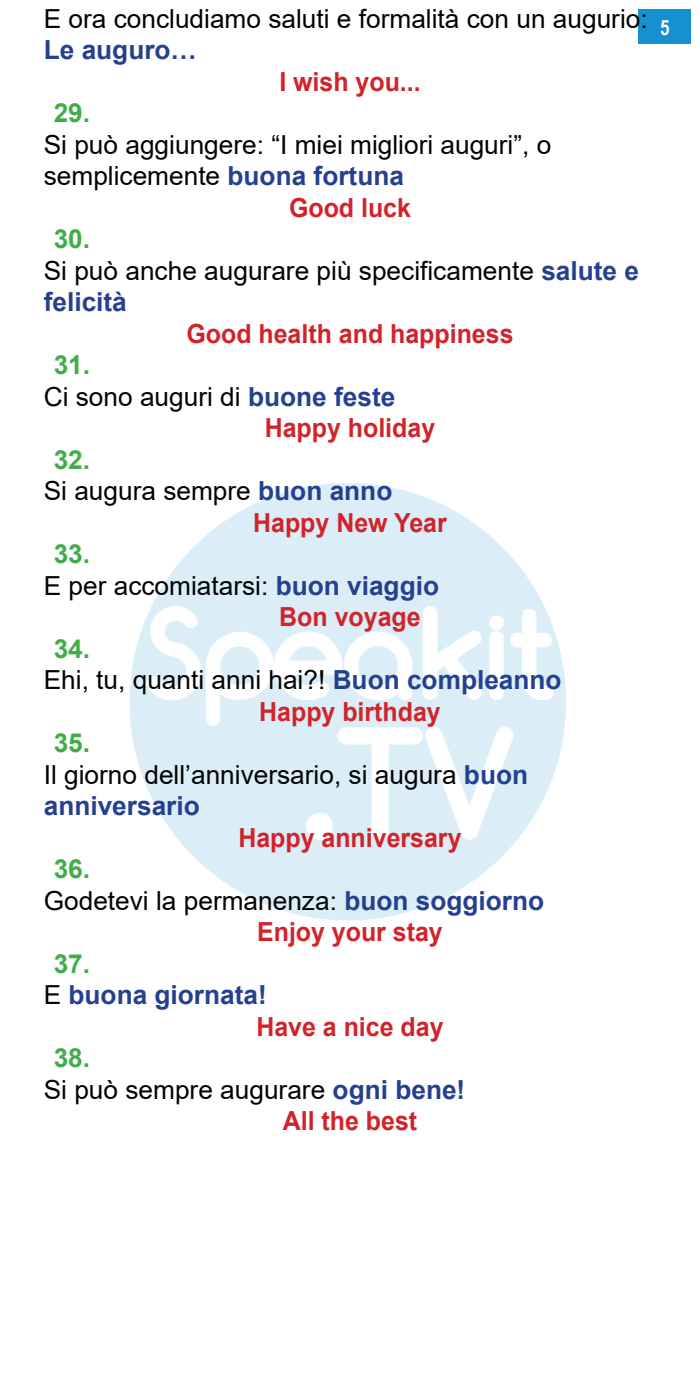
<style>
.page{position:relative;width:700px;height:1400px;background:#fff}
.page>*{position:absolute;margin:0;border:0;box-sizing:border-box;transform-origin:0 0}
.Text_ALL{font:26.25px/31.5px "Arial";color:#020304}
.Text_L2R_centre{font:700 26.25px "Arial";color:#d2232a;scale:.95 1}
.bullets_for_ALL{font:700 26.25px "Arial";color:#41ad49}
.Text_ALL-2{font:700 26.25px "Arial";color:#25408f}
.Text_ALL-3{font:700 21px "Arial Narrow";color:#fff}
.s1{font-weight:700;color:#25408f}
.s2{font-weight:400;color:#020304}
</style>
<div class="page">
<img style="left:130px;top:483px;width:436px;height:437px">
<div style="left:639px;top:9px;width:52px;height:35px;background:#1590d0"></div>
<p class="Text_ALL" style="left:44px;top:3px;width:598px">E ora concludiamo saluti e formalità con un augurio<br><span class="s1">Le auguro...</span></p>
<p class="Text_L2R_centre" style="left:279px;top:63px;width:150px">I wish you...</p>
<p class="bullets_for_ALL" style="left:54px;top:95px;width:38px">29.</p>
<p class="Text_ALL" style="left:44px;top:129px;width:509px">Si può aggiungere “: I miei migliori auguri o,” semplicemente <span class="s1">buona fortuna</span></p>
<p class="Text_L2R_centre" style="left:289px;top:189px;width:130px">Good luck</p>
<p class="bullets_for_ALL" style="left:54px;top:221px;width:38px">30.</p>
<p class="Text_ALL" style="left:44px;top:255px;width:597px">Si può anche augurare più specificamente <span class="s1">salute e felicità</span></p>
<p class="Text_L2R_centre" style="left:187px;top:315px;width:346px">Good health and happiness</p>
<p class="bullets_for_ALL" style="left:54px;top:347px;width:38px">31.</p>
<p class="Text_ALL" style="left:44px;top:381px;width:353px">Ci sono auguri di <span class="s1">buone feste</span></p>
<p class="Text_L2R_centre" style="left:265px;top:410px;width:181px">Happy holiday</p>
<p class="bullets_for_ALL" style="left:54px;top:441px;width:38px">32.</p>
<p class="Text_ALL" style="left:44px;top:475px;width:350px">Si augura sempre <span class="s1">buon anno</span></p>
<p class="Text_L2R_centre" style="left:253px;top:504px;width:205px">Happy New Year</p>
<p class="bullets_for_ALL" style="left:54px;top:536px;width:38px">33.</p>
<p class="Text_ALL" style="left:44px;top:570px;width:397px">E per accomiatarsi: <span class="s1">buon viaggio</span></p>
<p class="Text_L2R_centre" style="left:279px;top:599px;width:150px">Bon voyage</p>
<p class="bullets_for_ALL" style="left:54px;top:630px;width:38px">34.</p>
<p class="Text_ALL" style="left:44px;top:664px;width:519px">Ehi tu, , quanti anni hai?! <span class="s1">Buon compleanno</span></p>
<p class="Text_L2R_centre" style="left:259px;top:693px;width:193px">Happy birthday</p>
<p class="bullets_for_ALL" style="left:54px;top:725px;width:38px">35.</p>
<p class="Text_ALL" style="left:44px;top:759px;width:486px">Il giorno dell’anniversario, si augura <span class="s1">buon anniversario</span></p>
<p class="Text_L2R_centre" style="left:238px;top:819px;width:236px">Happy anniversary</p>
<p class="bullets_for_ALL" style="left:54px;top:851px;width:38px">36.</p>
<p class="Text_ALL" style="left:44px;top:885px;width:502px">Godetevi la permanenza: <span class="s1">buon soggiorno</span></p>
<p class="Text_L2R_centre" style="left:257px;top:914px;width:197px">Enjoy your stay</p>
<p class="bullets_for_ALL" style="left:54px;top:945px;width:38px">37.</p>
<p class="Text_ALL-2" style="left:44px;top:977px;width:225px"><span class="s2">E</span> buona giornata!</p>
<p class="Text_L2R_centre" style="left:256px;top:1008px;width:198px">Have a nice day</p>
<p class="bullets_for_ALL" style="left:54px;top:1040px;width:38px">38.</p>
<p class="Text_ALL" style="left:44px;top:1074px;width:423px">Si può sempre augurare <span class="s1">ogni bene!</span></p>
<p class="Text_L2R_centre" style="left:283px;top:1103px;width:143px">All the best</p>
<p class="Text_ALL-3" style="left:640px;top:11px;width:31px">5<sup>:</sup></p>
</div>
